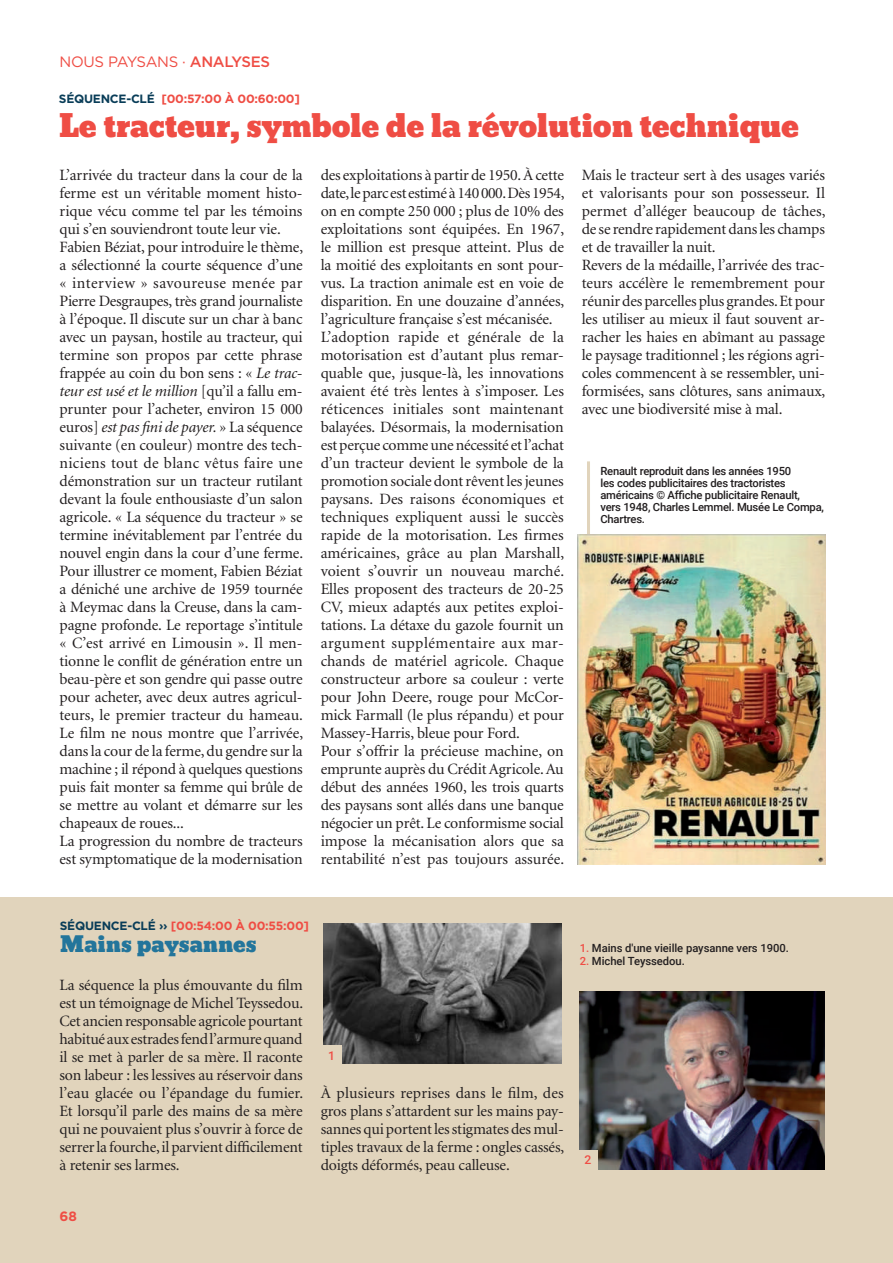
<style>
.page{position:relative;width:893px;height:1263px;background:#fff}
.page>*{position:absolute;margin:0;border:0;box-sizing:border-box;transform-origin:0 0}
.t1{font:30px "Bevan";letter-spacing:-.01em;color:#ef4d44}
.t2{font:21px "Bevan";color:#23759b}
.t3{font:15.75px/18px "Minion";letter-spacing:-.01em;color:#231f20}
.t4{font:15px "Gotham";letter-spacing:-.02em;color:#ef4d44}
.t5{font:700 13.5px "Gotham";color:#ef4d44}
.t6{font:500 12.15px "Roboto";color:#ef4d44}
.t7{font:700 12px "Gotham";letter-spacing:-.02em;color:#ef4d44}
.t8{font:500 11.25px/12px "Roboto";letter-spacing:-.02em;color:#231f20}
.s1{font-weight:500}
.s2{color:#093d58}
.s3{font-style:italic}
.s4{color:#ef4d44}
</style>
<div class="page">
<div style="left:0;top:898px;width:893px;height:365px;background:#e1d4bc"></div>
<hr style="left:587px;top:461px;width:3px;height:102px;background:#e1d4bc">
<img style="left:578px;top:535px;width:247px;height:330px">
<img style="left:323px;top:923px;width:238px;height:141px">
<img style="left:580px;top:992px;width:245px;height:177px">
<div style="left:322px;top:1046px;width:19px;height:19px;background:#e1d4bc"></div>
<div style="left:578px;top:1150px;width:19px;height:19px;background:#e1d4bc"></div>
<p class="t4" style="left:60px;top:53px;width:212px">NOUS PAYSANS · <span class="s1">ANALYSES</span></p>
<p class="t7" style="left:59px;top:92px;width:243px"><span class="s2">SÉQUENCE-CLÉ</span> [00:57:00 À 00:60:00]</p>
<h1 class="t1" style="left:58px;top:102px;width:742px">Le tracteur, symbole de la révolution technique</h1>
<p class="t3" style="left:60px;top:167px;width:245px">L’arrivée du tracteur dans la cour de la ferme est un véritable moment histo&shy;rique vécu comme tel par les témoins qui s’en souviendront toute leur vie.<br>Fabien Béziat, pour introduire le thème, a sélectionné la courte séquence d’une « interview » savoureuse menée par Pierre Desgraupes, très grand journaliste à l’époque. Il discute sur un char à banc avec un paysan, hostile au tracteur, qui termine son propos par cette phrase frappée au coin du bon sens : « <span class="s3">Le trac&shy;teur est usé et le million</span> [qu’il a fallu em&shy;prunter pour l’acheter, environ 15 000 euros] <span class="s3">est pas fini de payer.</span> » La séquence suivante (en couleur) montre des tech&shy;niciens tout de blanc vêtus faire une démonstration sur un tracteur rutilant devant la foule enthousiaste d’un salon agricole. « La séquence du tracteur » se termine inévitablement par l’entrée du nouvel engin dans la cour d’une ferme.<br>Pour illustrer ce moment, Fabien Béziat a déniché une archive de 1959 tournée à Meymac dans la Creuse, dans la cam&shy;pagne profonde. Le reportage s’intitule « C’est arrivé en Limousin ». Il men&shy;tionne le conflit de génération entre un beau-père et son gendre qui passe outre pour acheter, avec deux autres agricul&shy;teurs, le premier tracteur du hameau.<br>Le film ne nous montre que l’arrivée, dans la cour de la ferme, du gendre sur la machine ; il répond à quelques questions puis fait monter sa femme qui brûle de se mettre au volant et démarre sur les chapeaux de roues...<br>La progression du nombre de tracteurs est symptomatique de la modernisation</p>
<p class="t3" style="left:321px;top:167px;width:245px">des exploitations à partir de 1950. À cette date, le parc est estimé à 140 000. Dès 1954, on en compte 250 000 ; plus de 10% des exploitations sont équipées. En 1967, le million est presque atteint. Plus de la moitié des exploitants en sont pour&shy;vus. La traction animale est en voie de disparition. En une douzaine d’années, l’agriculture française s’est mécanisée.<br>L’adoption rapide et générale de la motorisation est d’autant plus remar&shy;quable que, jusque-là, les innovations avaient été très lentes à s’imposer. Les réticences initiales sont maintenant balayées. Désormais, la modernisation est perçue comme une nécessité et l’achat d’un tracteur devient le symbole de la promotion sociale dont rêvent les jeunes paysans. Des raisons économiques et techniques expliquent aussi le succès rapide de la motorisation. Les firmes américaines, grâce au plan Marshall, voient s’ouvrir un nouveau marché.<br>Elles proposent des tracteurs de 20-25<br>CV, mieux adaptés aux petites exploi&shy;tations. La détaxe du gazole fournit un argument supplémentaire aux mar&shy;chands de matériel agricole. Chaque constructeur arbore sa couleur : verte pour John Deere, rouge pour McCor&shy;mick Farmall (le plus répandu) et pour Massey-Harris, bleue pour Ford.<br>Pour s’offrir la précieuse machine, on emprunte auprès du Crédit Agricole. Au début des années 1960, les trois quarts des paysans sont allés dans une banque négocier un prêt. Le conformisme social impose la mécanisation alors que sa rentabilité n’est pas toujours assurée.</p>
<p class="t3" style="left:582px;top:167px;width:245px">Mais le tracteur sert à des usages variés et valorisants pour son possesseur. Il permet d’alléger beaucoup de tâches, de se rendre rapidement dans les champs et de travailler la nuit.<br>Revers de la médaille, l’arrivée des trac&shy;teurs accélère le remembrement pour réunir des parcelles plus grandes. Et pour les utiliser au mieux il faut souvent ar&shy;racher les haies en abîmant au passage le paysage traditionnel ; les régions agri&shy;coles commencent à se ressembler, uni&shy;formisées, sans clôtures, sans animaux, avec une biodiversité mise à mal.</p>
<p class="t8" style="left:600px;top:465px;width:225px">Renault reproduit dans les années 1950<br>les codes publicitaires des tractoristes américains © Affiche publicitaire Renault,<br>vers 1948, Charles Lemmel. Musée Le Compa, Chartres.</p>
<p class="t7" style="left:60px;top:919px;width:251px"><span class="s2">SÉQUENCE-CLÉ ››</span> [00:54:00 À 00:55:00]</p>
<h2 class="t2" style="left:60px;top:928px;width:198px">Mains paysannes</h2>
<p class="t3" style="left:60px;top:977px;width:245px;text-align:justify">La séquence la plus émouvante du film est un témoignage de Michel Teyssedou.<br>Cet ancien responsable agricole pourtant habitué aux estrades fend l’armure quand il se met à parler de sa mère. Il raconte son labeur : les lessives au réservoir dans l’eau glacée ou l’épandage du fumier.<br>Et lorsqu’il parle des mains de sa mère qui ne pouvaient plus s’ouvrir à force de serrer la fourche, il parvient difficilement à retenir ses larmes.</p>
<p class="t6" style="left:328px;top:1047px;width:8px">1</p>
<p class="t3" style="left:321px;top:1085px;width:245px;text-align:justify">À plusieurs reprises dans le film, des gros plans s’attardent sur les mains pay&shy;sannes qui portent les stigmates des mul&shy;tiples travaux de la ferme : ongles cassés, doigts déformés, peau calleuse.</p>
<p class="t5" style="left:60px;top:1208px;width:19px">68</p>
<p class="t8" style="left:580px;top:941px;width:211px"><span class="s4">1.</span> Mains d'une vieille paysanne vers 1900.</p>
<p class="t8" style="left:580px;top:954px;width:107px"><span class="s4">2.</span> Michel Teyssedou.</p>
<p class="t6" style="left:584px;top:1151px;width:8px">2</p>
</div>
